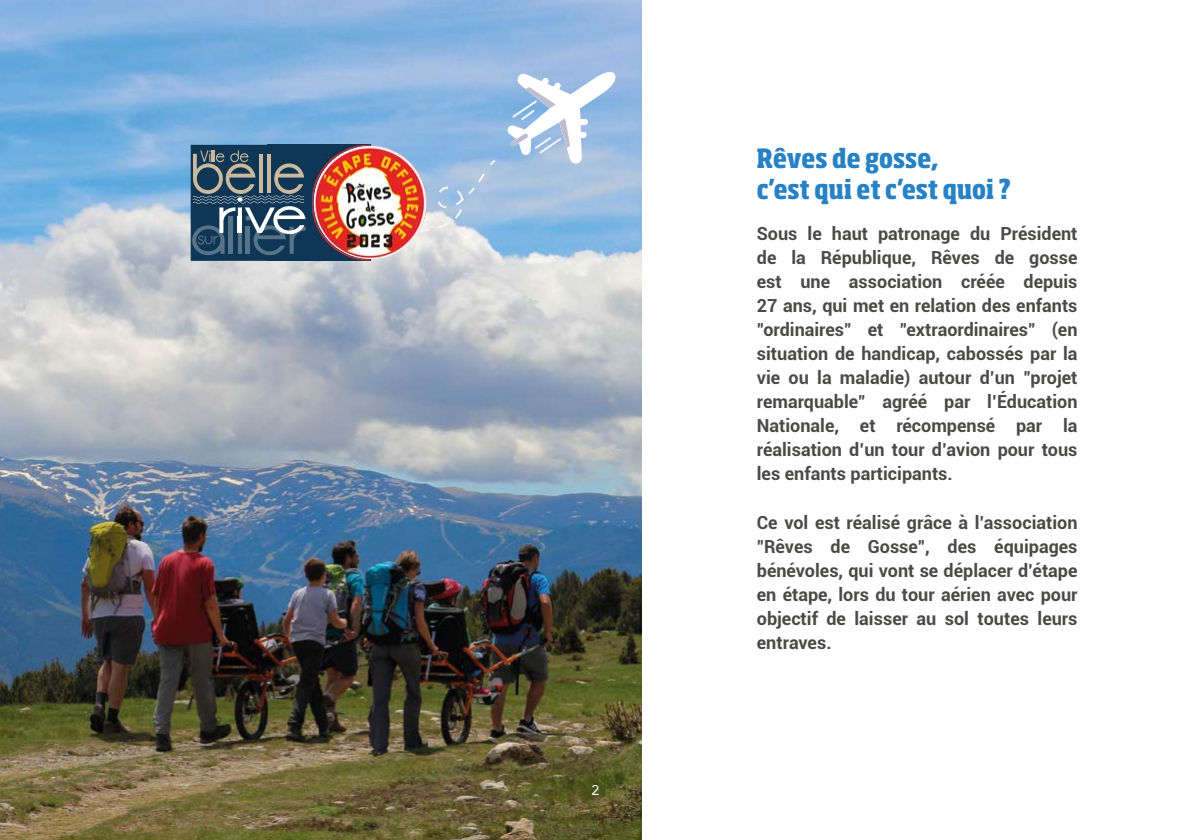
<style>
.page{position:relative;width:1191px;height:840px;background:#fff}
.page>*{position:absolute;margin:0;border:0;box-sizing:border-box;transform-origin:0 0}
.t1{font:800 condensed 26px/31.2px "Soho Std";color:#2782c5}
.t2{font:700 18px/24px "Roboto";color:#4a4a49;text-align:justify}
.t3{font:14px "Avenir";color:#fff}
</style>
<div class="page">
<img style="left:0;top:0;width:641px;height:839px">
<svg style="left:507px;top:68px;width:112px;height:96px"></svg>
<svg style="left:393px;top:158px;width:104px;height:97px"></svg>
<img style="left:311px;top:145px;width:59px;height:116px">
<img style="left:314px;top:146px;width:113px;height:113px;border-radius:56px">
<svg style="left:191px;top:145px;width:120px;height:116px"></svg>
<p class="t3" style="left:591px;top:781px;width:9px">2</p>
<h1 class="t1" style="left:757px;top:145px;width:255px">Rêves de gosse,<br>c’est qui et c’est quoi ?</h1>
<p class="t2" style="left:757px;top:223px;width:322px">Sous le haut patronage du Président de la République, Rêves de gosse est une association créée depuis 27 ans, qui met en relation des enfants "ordinaires" et "extraordinaires" (en situation de handicap, cabossés par la vie ou la maladie) autour d’un "projet remarquable" agréé par l’Éducation Nationale, et récompensé par la réalisation d’un tour d’avion pour tous les enfants participants.</p>
<p class="t2" style="left:757px;top:511px;width:322px">Ce vol est réalisé grâce à l’association "Rêves de Gosse", des équipages bénévoles, qui vont se déplacer d’étape en étape, lors du tour aérien avec pour objectif de laisser au sol toutes leurs entraves.</p>
</div>
